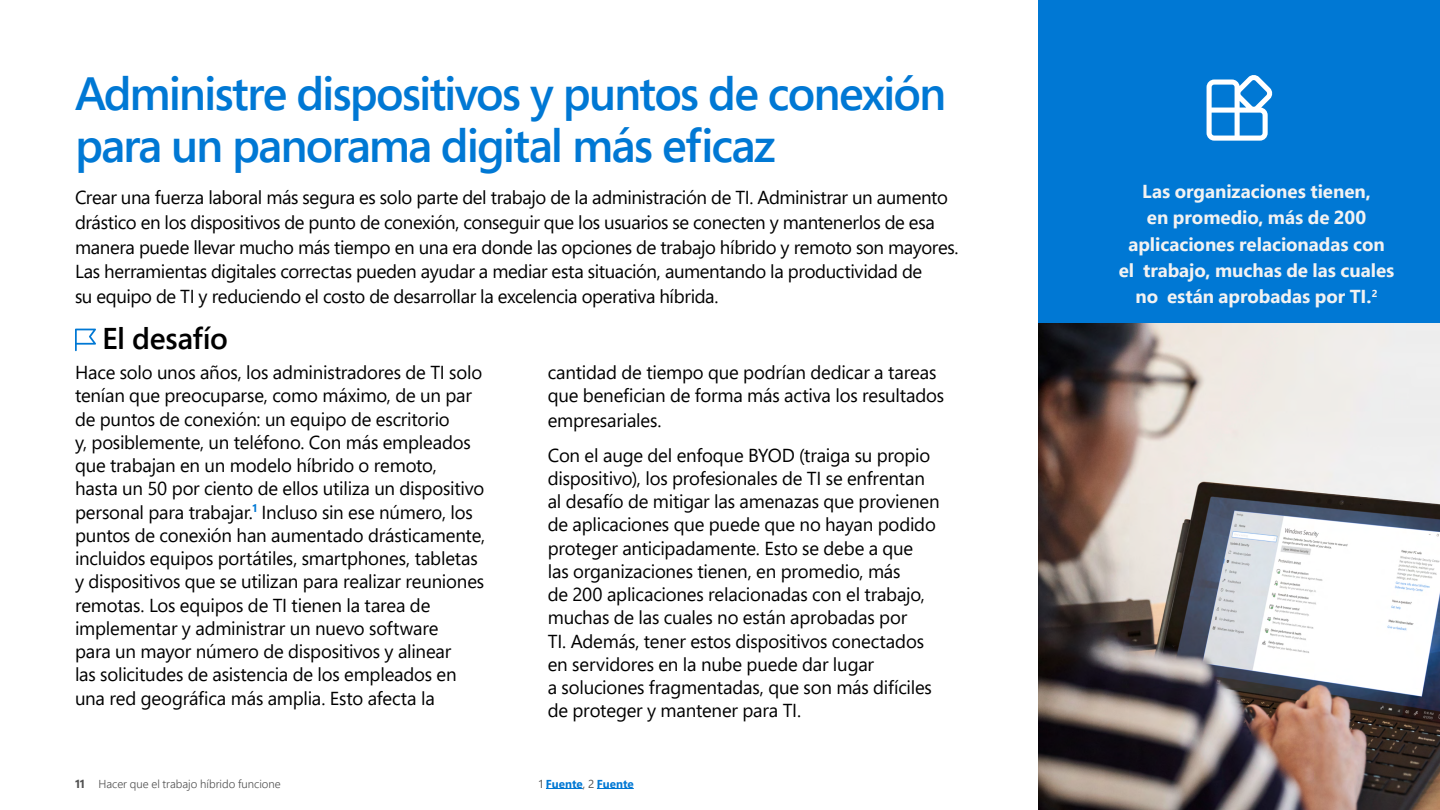
<style>
.page{position:relative;width:1440px;height:810px;background:#fff}
.page>*{position:absolute;margin:0;border:0;box-sizing:border-box;transform-origin:0 0}
.t1{font:600 46.5px/52.5px "Segoe Pro";letter-spacing:-.04em;color:#0078d4}
.Body{font:600 30px "Segoe Pro";letter-spacing:-.01em;color:#000}
.Body-2{font:18.75px/23.2px "Segoe Pro";letter-spacing:-.015em;color:#000}
.Body-3{font:700 18.75px/26.2px "Segoe Pro";letter-spacing:-.005em;color:#f2f2f2;text-align:center}
.t2{font:300 11.55px "Segoe Pro";color:#505050}
.t3{font:700 11.55px "Segoe Pro";color:#0078d4}
.s1{font-weight:700}
.s2{font-weight:400;color:#505050}
</style>
<div class="page">
<img style="left:1039px;top:322px;width:401px;height:488px">
<div style="left:1039px;top:0;width:401px;height:322px;background:#0078d4"></div>
<hr style="left:546px;top:788px;width:37px;height:1px;background:#0078d4">
<hr style="left:597px;top:788px;width:37px;height:1px;background:#0078d4">
<svg style="left:1207px;top:75px;width:66px;height:66px"></svg>
<svg style="left:75px;top:329px;width:21px;height:22px"></svg>
<h2 class="t1" style="left:75px;top:66px;width:873px">Administre dispositivos y puntos de conexión para un panorama digital más eficaz</h2>
<p class="Body-2" style="left:75px;top:185px;width:885px;line-height:24.8px">Crear una fuerza laboral más segura es solo parte del trabajo de la administración de TI. Administrar un aumento drástico en los dispositivos de punto de conexión, conseguir que los usuarios se conecten y mantenerlos de esa manera puede llevar mucho más tiempo en una era donde las opciones de trabajo híbrido y remoto son mayores.<br>Las herramientas digitales correctas pueden ayudar a mediar esta situación, aumentando la productividad de<br>su equipo de TI y reduciendo el costo de desarrollar la excelencia operativa híbrida.</p>
<p class="Body" style="left:102px;top:318px;width:128px">El desafío</p>
<p class="Body-2" style="left:75px;top:360px;width:412px">Hace solo unos años, los administradores de TI solo tenían que preocuparse, como máximo, de un par de puntos de conexión: un equipo de escritorio<br>y, posiblemente, un teléfono. Con más empleados que trabajan en un modelo híbrido o remoto,<br>hasta un 50 por ciento de ellos utiliza un dispositivo personal para trabajar.<sup>1</sup> Incluso sin ese número, los puntos de conexión han aumentado drásticamente, incluidos equipos portátiles, smartphones, tabletas y dispositivos que se utilizan para realizar reuniones remotas. Los equipos de TI tienen la tarea de implementar y administrar un nuevo software<br>para un mayor número de dispositivos y alinear<br>las solicitudes de asistencia de los empleados en una red geográfica más amplia. Esto afecta la</p>
<p class="Body-2" style="left:548px;top:360px;width:398px;line-height:24px">cantidad de tiempo que podrían dedicar a tareas que benefician de forma más activa los resultados empresariales.</p>
<p class="Body-2" style="left:548px;top:443px;width:393px">Con el auge del enfoque BYOD (traiga su propio dispositivo), los profesionales de TI se enfrentan al desafío de mitigar las amenazas que provienen de aplicaciones que puede que no hayan podido proteger anticipadamente. Esto se debe a que<br>las organizaciones tienen, en promedio, más<br>de 200 aplicaciones relacionadas con el trabajo, muchas de las cuales no están aprobadas por<br>TI. Además, tener estos dispositivos conectados en servidores en la nube puede dar lugar<br>a soluciones fragmentadas, que son más difíciles de proteger y mantener para TI.</p>
<p class="t2" style="left:75px;top:775px;width:207px"><span class="s1">11</span> Hacer que el trabajo híbrido funcione</p>
<p class="t3" style="left:539px;top:775px;width:96px"><span class="s2">1</span> Fuente<span class="s2">, 2</span> Fuente</p>
<p class="Body-3" style="left:1119px;top:178px;width:277px">Las organizaciones tienen,<br>en promedio, más de 200 aplicaciones relacionadas con el trabajo, muchas de las cuales no están aprobadas por TI.<sup>2</sup></p>
</div>
